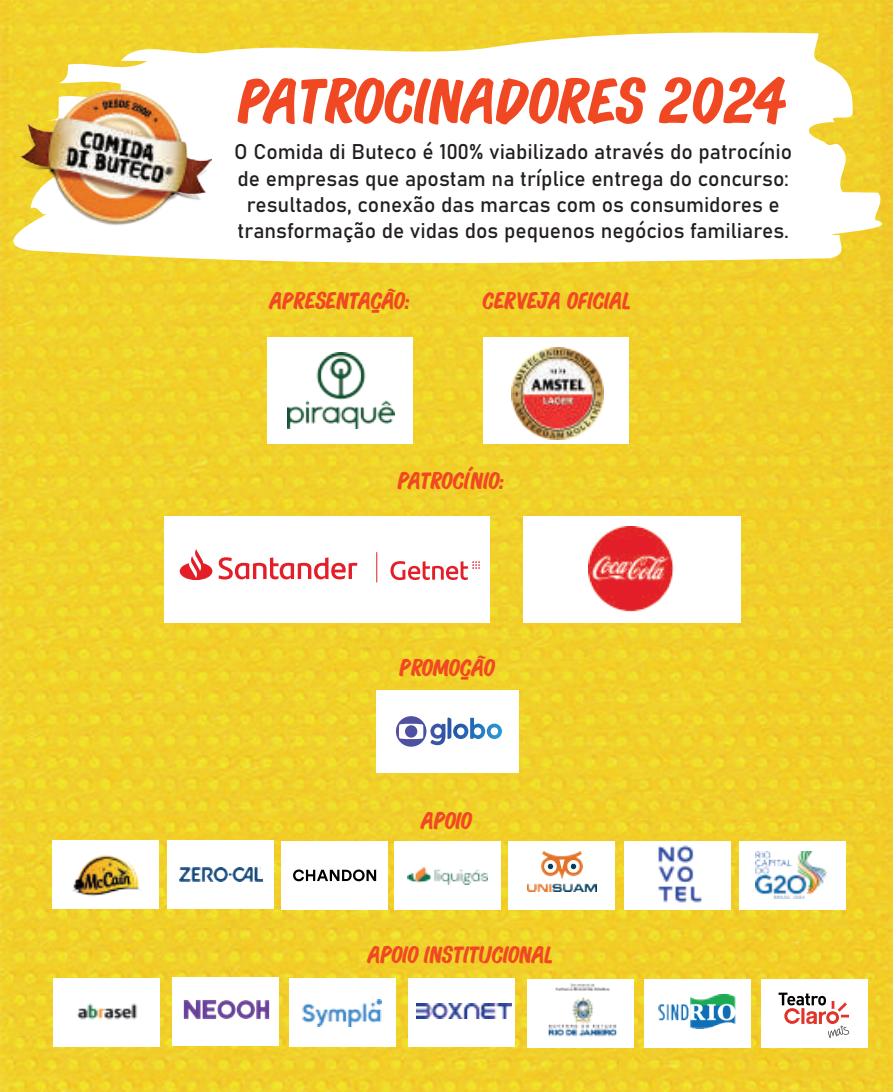
<style>
.page{position:relative;width:893px;height:1092px;background:#fff}
.page>*{position:absolute;margin:0;border:0;box-sizing:border-box;transform-origin:0 0}
.t1{font:56px "Bonoco 2023";letter-spacing:-.01em;color:#f04822}
.t2{font:21px/26.2px "Bahnschrift";color:#231f20;text-align:center}
.t3{font:21px "Bonoco 2023";letter-spacing:-.02em;color:#f04822}
</style>
<div class="page">
<img style="left:0;top:0;width:893px;height:1091px">
<div style="left:484px;top:337px;width:145px;height:106px;background:#fff"></div>
<div style="left:173px;top:977px;width:106px;height:68px;background:#fff"></div>
<div style="left:282px;top:841px;width:106px;height:68px;background:#fff"></div>
<div style="left:509px;top:841px;width:106px;height:68px;background:#fff"></div>
<div style="left:409px;top:977px;width:106px;height:69px;background:#fff"></div>
<div style="left:625px;top:841px;width:106px;height:68px;background:#fff"></div>
<div style="left:394px;top:841px;width:106px;height:68px;background:#fff"></div>
<div style="left:739px;top:841px;width:106px;height:68px;background:#fff"></div>
<div style="left:528px;top:978px;width:106px;height:69px;background:#fff"></div>
<div style="left:289px;top:977px;width:106px;height:69px;background:#fff"></div>
<div style="left:761px;top:978px;width:106px;height:69px;background:#fff"></div>
<div style="left:523px;top:516px;width:218px;height:106px;background:#fff"></div>
<div style="left:164px;top:516px;width:326px;height:106px;background:#fff"></div>
<div style="left:644px;top:978px;width:107px;height:69px;background:#fff"></div>
<div style="left:54px;top:977px;width:106px;height:69px;background:#fff"></div>
<div style="left:167px;top:840px;width:106px;height:68px;background:#fff"></div>
<div style="left:267px;top:337px;width:145px;height:106px;background:#fff"></div>
<div style="left:53px;top:840px;width:106px;height:68px;background:#fff"></div>
<svg style="left:0;top:30px;width:893px;height:239px"></svg>
<img style="left:288px;top:352px;width:106px;height:77px">
<img style="left:407px;top:866px;width:80px;height:18px">
<img style="left:658px;top:845px;width:44px;height:58px">
<img style="left:21px;top:89px;width:191px;height:137px">
<img style="left:511px;top:348px;width:92px;height:91px">
<img style="left:527px;top:851px;width:70px;height:40px">
<img style="left:77px;top:1003px;width:60px;height:17px">
<img style="left:303px;top:999px;width:79px;height:27px">
<img style="left:540px;top:967px;width:84px;height:84px">
<img style="left:756px;top:851px;width:71px;height:47px">
<img style="left:658px;top:994px;width:77px;height:34px">
<svg style="left:293px;top:869px;width:83px;height:12px"></svg>
<img style="left:55px;top:838px;width:103px;height:73px">
<img style="left:180px;top:867px;width:82px;height:14px">
<img style="left:588px;top:526px;width:86px;height:86px">
<img style="left:183px;top:1000px;width:87px;height:19px">
<img style="left:417px;top:1003px;width:94px;height:15px">
<svg style="left:391px;top:561px;width:89px;height:19px"></svg>
<svg style="left:180px;top:549px;width:177px;height:31px"></svg>
<svg style="left:779px;top:992px;width:70px;height:45px"></svg>
<div style="left:377px;top:689px;width:142px;height:83px;background:#fff"></div>
<svg style="left:396px;top:716px;width:106px;height:30px"></svg>
<h1 class="t1" style="left:240px;top:56px;width:550px">PATROCINADORES 2024</h1>
<p class="t2" style="left:234px;top:137px;width:560px">O Comida di Buteco é 100% viabilizado através do patrocínio de empresas que apostam na tríplice entrega do concurso: resultados, conexão das marcas com os consumidores e transformação de vidas dos pequenos negócios familiares.</p>
<p class="t3" style="left:269px;top:284px;width:142px">APRESENTAÇÃO:</p>
<p class="t3" style="left:483px;top:284px;width:151px">CERVEJA OFICIAL</p>
<p class="t3" style="left:398px;top:464px;width:108px">PATROCÍNIO:</p>
<p class="t3" style="left:400px;top:651px;width:97px">PROMOÇÃO</p>
<p class="t3" style="left:421px;top:804px;width:53px">APOIO</p>
<p class="t3" style="left:367px;top:937px;width:188px">APOIO INSTITUCIONAL</p>
</div>
